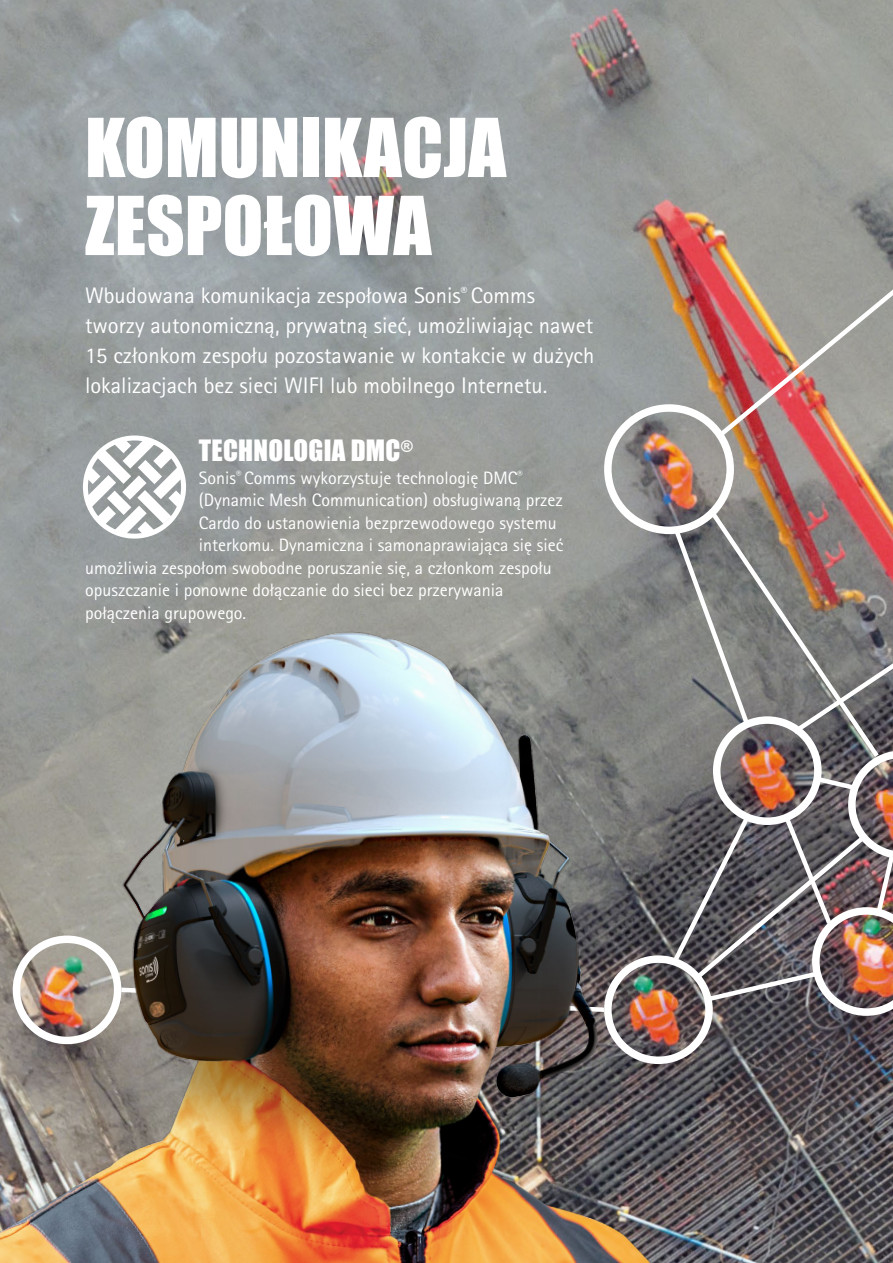
<style>
.page{position:relative;width:893px;height:1263px;background:#fff}
.page>*{position:absolute;margin:0;border:0;box-sizing:border-box;transform-origin:0 0}
.t1{font:75px/78px "Impact";color:#fff}
.t2{font:27px "Impact";letter-spacing:.01em;color:#fff}
.t3{font:22.5px/30px "Rotis Sans Serif Pro";color:#fff}
.t4{font:18px "Rotis Sans Serif Pro";color:#fff}
</style>
<div class="page">
<img style="left:0;top:0;width:893px;height:1263px">
<div style="left:604px;top:404px;width:130px;height:130px;border:8px solid #fff;border-radius:50%"></div>
<img style="left:729px;top:750px;width:164px;height:266px">
<img style="left:706px;top:505px;width:177px;height:257px">
<svg style="left:670px;top:524px;width:83px;height:207px;background:#868787"></svg>
<img style="left:715px;top:130px;width:178px;height:310px">
<img style="left:0;top:567px;width:729px;height:696px">
<svg style="left:83px;top:435px;width:103px;height:104px"></svg>
<svg style="left:788px;top:571px;width:105px;height:167px;background:#827b79"></svg>
<h1 class="t1" style="left:85px;top:107px;width:423px">KOMUNIKACJA<br>ZESPOŁOWA</h1>
<p class="t3" style="left:85px;top:281px;width:511px">Wbudowana komunikacja zespołowa Sonis<sup>®</sup> Comms tworzy autonomiczną, prywatną sieć, umożliwiając nawet 15 członkom zespołu pozostawanie w kontakcie w dużych lokalizacjach bez sieci WIFI lub mobilnego Internetu.</p>
<h2 class="t2" style="left:199px;top:430px;width:216px">TECHNOLOGIA DMC<sup>®</sup></h2>
<p class="t4" style="left:199px;top:467px;width:325px">Sonis<sup>®</sup> Comms wykorzystuje technologię DMC<sup>®</sup></p>
<p class="t4" style="left:199px;top:490px;width:365px">(Dynamic Mesh Communication) obsługiwaną przez</p>
<p class="t4" style="left:199px;top:512px;width:359px">Cardo do ustanowienia bezprzewodowego systemu</p>
<p class="t4" style="left:199px;top:535px;width:366px">interkomu. Dynamiczna i samonaprawiająca się sieć</p>
<p class="t4" style="left:85px;top:557px;width:468px">umożliwia zespołom swobodne poruszanie się, a członkom zespołu</p>
<p class="t4" style="left:85px;top:580px;width:420px">opuszczanie i ponowne dołączanie do sieci bez przerywania</p>
<p class="t4" style="left:85px;top:602px;width:163px">połączenia grupowego.</p>
</div>
